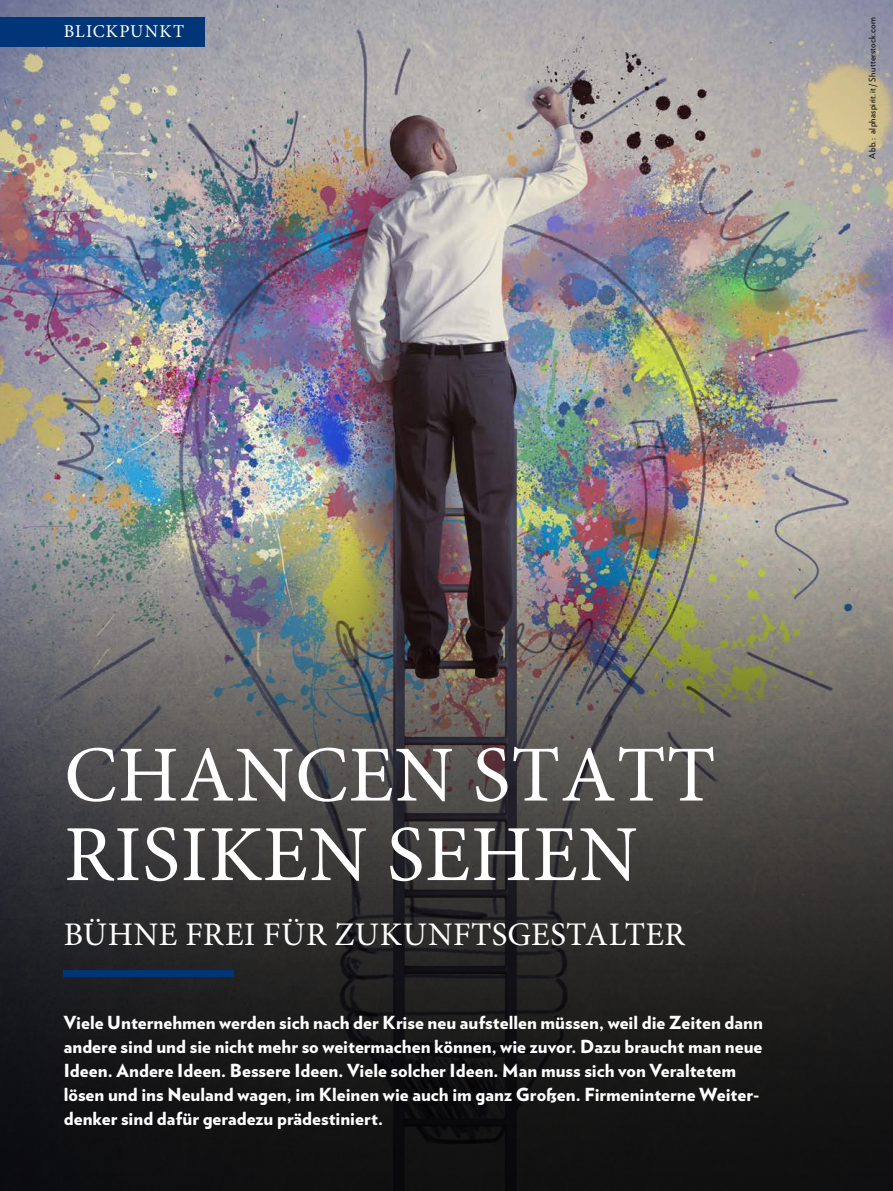
<style>
.page{position:relative;width:893px;height:1191px;background:#fff}
.page>*{position:absolute;margin:0;border:0;box-sizing:border-box;transform-origin:0 0}
.t1{font:79.5px/79.5px "Minion Pro";letter-spacing:.01em;color:#fff}
.t2{font:33px "Minion Pro";letter-spacing:.015em;color:#fff}
.t3{font:900 18px/24px "Verlag";letter-spacing:.005em;color:#fff}
.t4{font:18px "Minion Pro";letter-spacing:.075em;color:#fff}
.t5{font:9px "Verlag";letter-spacing:.03em;color:#000}
</style>
<div class="page">
<img style="left:0;top:0;width:893px;height:395px">
<div style="left:0;top:17px;width:205px;height:29px;background:#003678"></div>
<img style="left:0;top:395px;width:893px;height:796px">
<div style="left:64px;top:970px;width:170px;height:7px;background:#003678"></div>
<p class="t4" style="left:64px;top:19px;width:122px">BLICKPUNKT</p>
<p class="t5" style="left:865px;top:159px;width:143px;rotate:-90deg">Abb.: alphaspirit.it / Shutterstock.com</p>
<h1 class="t1" style="left:64px;top:735px;width:601px">CHANCEN STATT<br>RISIKEN SEHEN</h1>
<h2 class="t2" style="left:64px;top:912px;width:316px">BÜHNE FREI FÜR ZUKU</h2>
<h2 class="t2" style="left:428px;top:912px;width:258px">NFTSGESTALTER</h2>
<p class="t3" style="left:64px;top:1009px;width:701px">Viele Unternehmen werden sich nach der Krise neu aufstellen müssen, weil die Zeiten dann andere sind und sie nicht mehr so weitermachen können, wie zuvor. Dazu braucht man neue Ideen. Andere Ideen. Bessere Ideen. Viele solcher Ideen. Man muss sich von Veraltetem lösen und ins Neuland wagen, im Kleinen wie auch im ganz Großen. Firmeninterne Weiter&shy;denker sind dafür geradezu prädestiniert.</p>
</div>
